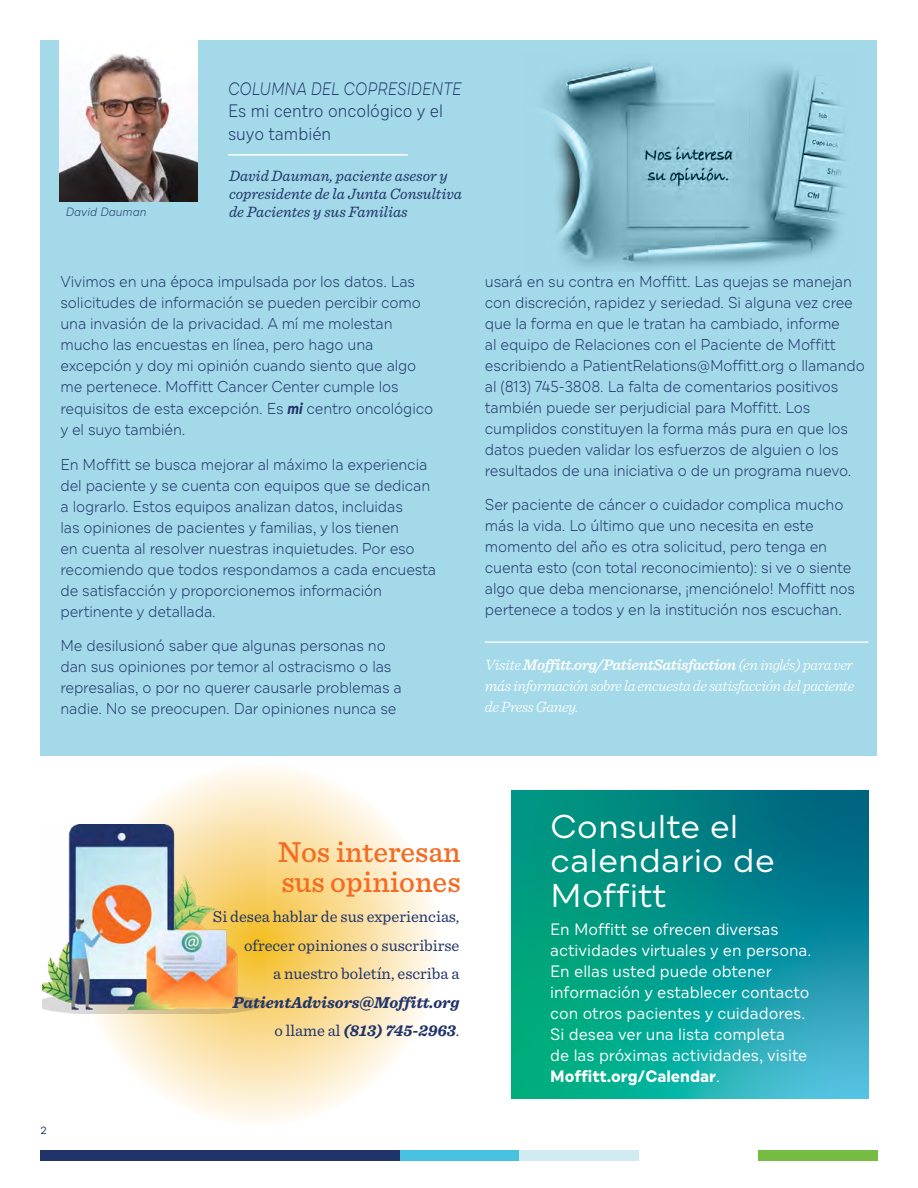
<style>
.page{position:relative;width:918px;height:1188px;background:#fff}
.page>*{position:absolute;margin:0;border:0;box-sizing:border-box;transform-origin:0 0}
.t1{font:33px/34.5px "Draft A";color:#fff}
.t2{font:500 30px/30px "Sentinel";color:#f36c21}
.t3{font:300 18px/22.5px "Draft D";color:#21346a}
.t4{font:italic 300 18px "Draft A";color:#21346a;scale:.8 1}
.t5{font:16.5px/21px "Draft C";color:#fff}
.t6{font:16.5px/28.5px "Sentinel";color:#21346a;text-align:right}
.t7{font:italic 700 16.5px/28.5px "Sentinel";color:#21346a;text-align:right}
.t8{font:300 15.75px/21px "Draft A";letter-spacing:-.01em;color:#21346a;scale:.9 1}
.t9{font:italic 300 15.75px/21px "Sentinel";letter-spacing:-.025em;color:#fff;text-align:justify}
.t10{font:italic 15.75px/18px "Sentinel";color:#21346a}
.t11{font:italic 300 12px "Draft C";color:#21346a}
.t12{font:10.5px "Draft A";color:#21346a}
.s1{font-family:"Draft D";font-weight:700;font-style:italic}
.s2{font-weight:600}
.s3{font-weight:400;font-style:normal}
.s4{font-weight:700}
</style>
<div class="page">
<div style="left:758px;top:1150px;width:120px;height:11px;background:#76bc43"></div>
<div style="left:519px;top:1150px;width:120px;height:11px;background:#d0ebf1"></div>
<div style="left:399px;top:1150px;width:120px;height:11px;background:#48c1e1"></div>
<div style="left:40px;top:1150px;width:360px;height:11px;background:#21346a"></div>
<div style="left:40px;top:40px;width:838px;height:716px;background:#a3d9e8"></div>
<hr style="left:228px;top:154px;width:180px;height:2px;background:#fff">
<svg style="left:76px;top:762px;width:366px;height:365px;background:#fbe8bd"></svg>
<img style="left:43px;top:824px;width:222px;height:189px">
<svg style="left:511px;top:791px;width:357px;height:307px;background:#099792"></svg>
<hr style="left:485px;top:641px;width:383px;height:2px;background:#fff">
<img style="left:60px;top:40px;width:138px;height:161px">
<img style="left:545px;top:62px;width:300px;height:207px">
<p class="t11" style="left:66px;top:205px;width:82px">David Dauman</p>
<p class="t4" style="left:228px;top:77px;width:294px">COLUMNA DEL COPRESIDENTE</p>
<p class="t3" style="left:228px;top:102px;width:217px">Es mi centro oncológico y el suyo también</p>
<p class="t10" style="left:229px;top:166px;width:235px">David Dauman, paciente asesor y copresidente de la Junta Consultiva de Pacientes y sus Familias</p>
<p class="t8" style="left:60px;top:272px;width:402px">Vivimos en una época impulsada por los datos. Las solicitudes de información se pueden percibir como una invasión de la privacidad. A mí me molestan mucho las encuestas en línea, pero hago una excepción y doy mi opinión cuando siento que algo me pertenece. Moffitt Cancer Center cumple los</p>
<p class="t8" style="left:60px;top:400px;width:416px">requisitos de esta excepción. Es <span class="s1">mi</span> centro oncológico y el suyo también.</p>
<p class="t8" style="left:60px;top:455px;width:419px">En Moffitt se busca mejorar al máximo la experiencia del paciente y se cuenta con equipos que se dedican a lograrlo. Estos equipos analizan datos, incluidas<br>las opiniones de pacientes y familias, y los tienen<br>en cuenta al resolver nuestras inquietudes. Por eso recomiendo que todos respondamos a cada encuesta de satisfacción y proporcionemos información pertinente y detallada.</p>
<p class="t8" style="left:60px;top:637px;width:381px">Me desilusionó saber que algunas personas no dan sus opiniones por temor al ostracismo o las represalias, o por no querer causarle problemas a nadie. No se preocupen. Dar opiniones nunca se</p>
<p class="t8" style="left:485px;top:272px;width:424px">usará en su contra en Moffitt. Las quejas se manejan con discreción, rapidez y seriedad. Si alguna vez cree que la forma en que le tratan ha cambiado, informe<br>al equipo de Relaciones con el Paciente de Moffitt escribiendo a PatientRelations@Moffitt.org o llamando al (813) 745‑3808. La falta de comentarios positivos también puede ser perjudicial para Moffitt. Los cumplidos constituyen la forma más pura en que los datos pueden validar los esfuerzos de alguien o los resultados de una iniciativa o de un programa nuevo.</p>
<p class="t8" style="left:485px;top:496px;width:413px">Ser paciente de cáncer o cuidador complica mucho más la vida. Lo último que uno necesita en este momento del año es otra solicitud, pero tenga en cuenta esto (con total reconocimiento): si ve o siente algo que deba mencionarse, ¡menciónelo! Moffitt nos pertenece a todos y en la institución nos escuchan.</p>
<p class="t9" style="left:485px;top:653px;width:371px">Visite <span class="s2">Moffitt.org/PatientSatisfaction</span>(en inglés) para ver más información sobre la encuesta de satisfacción del paciente de Press Ganey.</p>
<p class="t12" style="left:40px;top:1123px;width:8px">2</p>
<h2 class="t2" style="left:278px;top:835px;width:184px">Nos interesan sus opiniones</h2>
<p class="t6" style="left:213px;top:902px;width:248px">Si desea hablar de sus experiencias, ofrecer opiniones o suscribirse<br>a nuestro boletín, escriba a</p>
<p class="t7" style="left:233px;top:987px;width:228px">PatientAdvisors@Moffitt.org <span class="s3">o llame al</span> (813) 745-2963<span class="s3">.</span></p>
<h1 class="t1" style="left:550px;top:812px;width:226px">Consulte el calendario de<br>Moffitt</h1>
<p class="t5" style="left:550px;top:920px;width:263px">En Moffitt se ofrecen diversas actividades virtuales y en persona.<br>En ellas usted puede obtener información y establecer contacto con otros pacientes y cuidadores.<br>Si desea ver una lista completa<br>de las próximas actividades, visite<br><span class="s4">Moffitt.org/Calendar</span>.</p>
</div>
